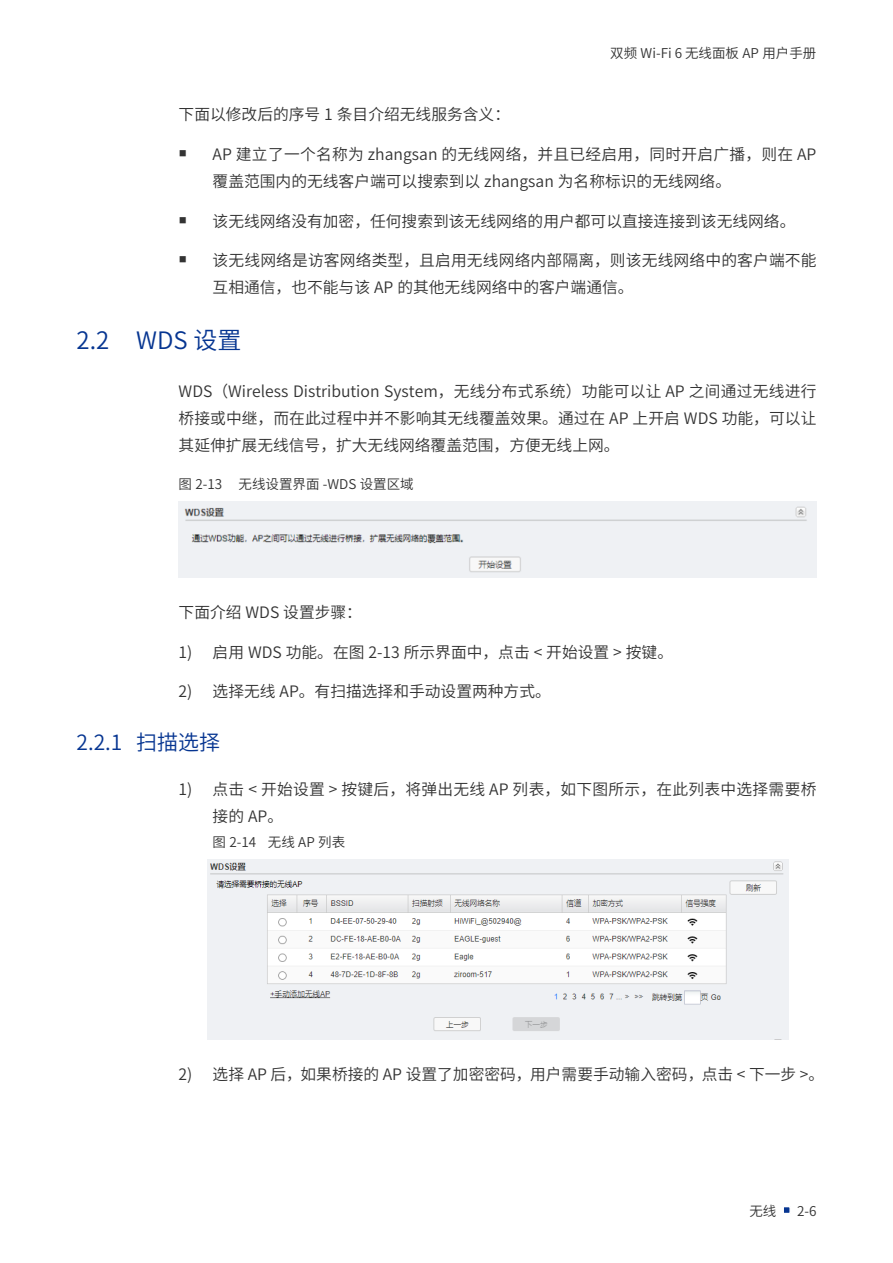
<style>
.page{position:relative;width:893px;height:1263px;background:#fff}
.page>*{position:absolute;margin:0;border:0;box-sizing:border-box;transform-origin:0 0}
.t1{font:24px "Source Han Sans CN";color:#063591}
.t2{font:21px "Source Han Sans CN";color:#063591}
.UG模块化正文{font:15.75px/27px "Source Han Sans CN";color:#333}
.UG模块化正文-2{font:15.75px/27px "Source Han Sans CN";letter-spacing:.02em;color:#333}
.UG模块化正文-与下段同页{font:15.75px "Source Han Sans CN";color:#333}
.t3{font:13.5px "Source Han Sans CN";color:#333}
</style>
<div class="page">
<div style="left:783px;top:1206px;width:7px;height:7px;background:#063591"></div>
<div style="left:782px;top:1206px;width:9px;height:8px;border:2px solid #fff"></div>
<img style="left:178px;top:501px;width:639px;height:76px">
<img style="left:207px;top:859px;width:581px;height:180px">
<p class="t3" style="left:610px;top:45px;width:208px">双频 Wi-Fi 6 无线面板 AP 用户手册</p>
<p class="UG模块化正文-与下段同页" style="left:179px;top:106px;width:333px">下面以修改后的序号 1 条目介绍无线服务含义：</p>
<p class="UG模块化正文" style="left:213px;top:141px;width:605px;text-indent:-34px">○ AP 建立了一个名称为 zhangsan 的无线网络，并且已经启用，同时开启广播，则在 AP覆盖范围内的无线客户端可以搜索到以 zhangsan 为名称标识的无线网络。</p>
<p class="UG模块化正文" style="left:179px;top:208px;width:618px">○ 该无线网络没有加密，任何搜索到该无线网络的用户都可以直接连接到该无线网络。</p>
<p class="UG模块化正文" style="left:213px;top:247px;width:605px;text-indent:-34px">○ 该无线网络是访客网络类型，且启用无线网络内部隔离，则该无线网络中的客户端不能互相通信，也不能与该 AP 的其他无线网络中的客户端通信。</p>
<p class="t1" style="left:77px;top:327px;width:167px">2.2 WDS 设置</p>
<p class="UG模块化正文" style="left:179px;top:378px;width:639px;text-align:justify">WDS（Wireless Distribution System，无线分布式系统）功能可以让 AP 之间通过无线进行桥接或中继，而在此过程中并不影响其无线覆盖效果。通过在 AP 上开启 WDS 功能，可以让其延伸扩展无线信号，扩大无线网络覆盖范围，方便无线上网。</p>
<p class="t3" style="left:179px;top:476px;width:237px">图 2-13 无线设置界面 -WDS 设置区域</p>
<p class="UG模块化正文" style="left:179px;top:599px;width:185px">下面介绍 WDS 设置步骤：</p>
<p class="UG模块化正文" style="left:179px;top:639px;width:496px">1) 启用 WDS 功能。在图 2-13 所示界面中，点击 &lt; 开始设置 &gt; 按键。</p>
<p class="UG模块化正文" style="left:179px;top:678px;width:374px">2) 选择无线 AP。有扫描选择和手动设置两种方式。</p>
<p class="t2" style="left:77px;top:731px;width:145px">2.2.1 扫描选择</p>
<p class="UG模块化正文-2" style="left:213px;top:776px;width:605px;text-indent:-34px">1) 点击 &lt; 开始设置 &gt; 按键后，将弹出无线 AP 列表，如下图所示，在此列表中选择需要桥接的 AP。</p>
<p class="t3" style="left:213px;top:835px;width:134px">图 2-14 无线 AP 列表</p>
<p class="UG模块化正文" style="left:179px;top:1061px;width:647px">2) 选择 AP 后，如果桥接的 AP 设置了加密密码，用户需要手动输入密码，点击 &lt; 下一步 &gt;。</p>
<p class="t3" style="left:749px;top:1203px;width:28px">无线</p>
<p class="t3" style="left:797px;top:1203px;width:21px">2-6</p>
</div>
